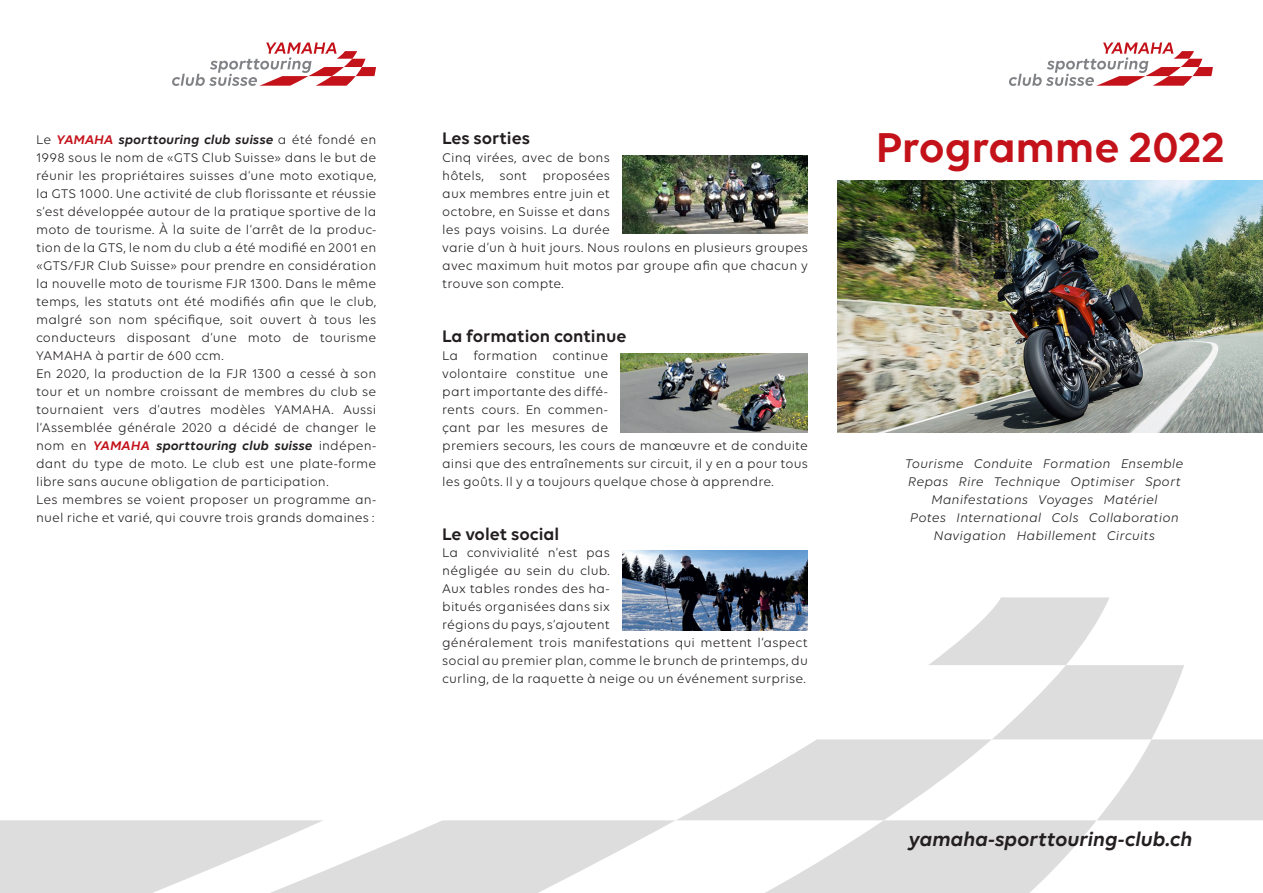
<style>
.page{position:relative;width:1263px;height:893px;background:#fff}
.page>*{position:absolute;margin:0;border:0;box-sizing:border-box;transform-origin:0 0}
.Lauftext_Flattersatz{font:600 45px "Volte";letter-spacing:-.005em;color:#c4121a}
.Lauftext_Flattersatz-2{font:italic 600 21px "Volte";letter-spacing:-.01em;color:#231f20}
.Untertitel{font:600 18px "Volte";color:#231f20}
.Lauftext_Blocksatz{font:13.5px/18px "Volte";letter-spacing:.01em;color:#231f20}
.Lauftext_Flattersatz-3{font:italic 13.5px/18px "Volte";letter-spacing:.015em;color:#231f20;text-align:center}
.s1{font-weight:600;font-style:italic;color:#c4121a}
.s2{font-weight:600;font-style:italic}
</style>
<div class="page">
<svg style="left:0;top:597px;width:1263px;height:296px"></svg>
<svg style="left:1009px;top:43px;width:204px;height:43px"></svg>
<svg style="left:172px;top:43px;width:204px;height:43px"></svg>
<img style="left:838px;top:180px;width:425px;height:252px">
<img style="left:623px;top:155px;width:185px;height:79px">
<img style="left:621px;top:353px;width:187px;height:79px">
<img style="left:623px;top:551px;width:185px;height:79px">
<p class="Lauftext_Blocksatz" style="left:36px;top:130px;width:342px;text-align:justify">Le <span class="s1">YAMAHA</span> <span class="s2">sporttouring club suisse</span> a été fondé en 1998 sous le nom de «GTS Club Suisse» dans le but de réunir les propriétaires suisses d‘une moto exotique, la GTS 1000. Une activité de club florissante et réussie s‘est développée autour de la pratique sportive de la moto de tourisme. À la suite de l‘arrêt de la produc&shy;tion de la GTS, le nom du club a été modifié en 2001 en «GTS/FJR Club Suisse» pour prendre en considération la nouvelle moto de tourisme FJR 1300. Dans le même temps, les statuts ont été modifiés afin que le club, malgré son nom spécifique, soit ouvert à tous les conducteurs disposant d‘une moto de tourisme YAMAHA à partir de 600 ccm.</p>
<p class="Lauftext_Blocksatz" style="left:36px;top:364px;width:342px;text-align:justify">En 2020, la production de la FJR 1300 a cessé à son tour et un nombre croissant de membres du club se tournaient vers d‘autres modèles YAMAHA. Aussi l‘Assemblée générale 2020 a décidé de changer le nom en <span class="s1">YAMAHA</span> <span class="s2">sporttouring club suisse</span> indépen&shy;dant du type de moto. Le club est une plate-forme libre sans aucune obligation de participation.</p>
<p class="Lauftext_Blocksatz" style="left:36px;top:490px;width:342px">Les membres se voient proposer un programme an&shy;nuel riche et varié, qui couvre trois grands domaines :</p>
<p class="Untertitel" style="left:442px;top:128px;width:89px">Les sorties</p>
<p class="Lauftext_Blocksatz" style="left:442px;top:148px;width:367px">Cinq virées, avec de bons<br>hôtels, sont proposées<br>aux membres entre juin et<br>octobre, en Suisse et dans<br>les pays voisins. La durée<br>varie d’un à huit jours. Nous roulons en plusieurs groupes avec maximum huit motos par groupe afin que chacun y trouve son compte.</p>
<p class="Untertitel" style="left:442px;top:325px;width:186px">La formation continue</p>
<p class="Lauftext_Blocksatz" style="left:442px;top:346px;width:367px">La formation continue<br>volontaire constitue une<br>part importante des diffé-<br>rents cours. En commen-<br>çant par les mesures de<br>premiers secours, les cours de manœuvre et de conduite ainsi que des entraînements sur circuit, il y en a pour tous les goûts. Il y a toujours quelque chose à apprendre.</p>
<p class="Untertitel" style="left:442px;top:523px;width:118px">Le volet social</p>
<p class="Lauftext_Blocksatz" style="left:442px;top:544px;width:367px">La convivialité n‘est pas<br>négligée au sein du club.<br>Aux tables rondes des ha-<br>bitués organisées dans six<br>régions du pays, s‘ajoutent<br>généralement trois manifestations qui mettent l‘aspect social au premier plan, comme le brunch de printemps, du curling, de la raquette à neige ou un événement surprise.</p>
<p class="Lauftext_Flattersatz" style="left:876px;top:121px;width:350px">Programme 2022</p>
<p class="Lauftext_Flattersatz-3" style="left:905px;top:454px;width:279px">Tourisme Conduite Formation Ensemble Repas Rire Technique Optimiser Sport Manifestations Voyages Matériel<br>Potes International Cols Collaboration Navigation Habillement Circuits</p>
<p class="Lauftext_Flattersatz-2" style="left:908px;top:827px;width:285px">yamaha-sporttouring-club.ch</p>
</div>
